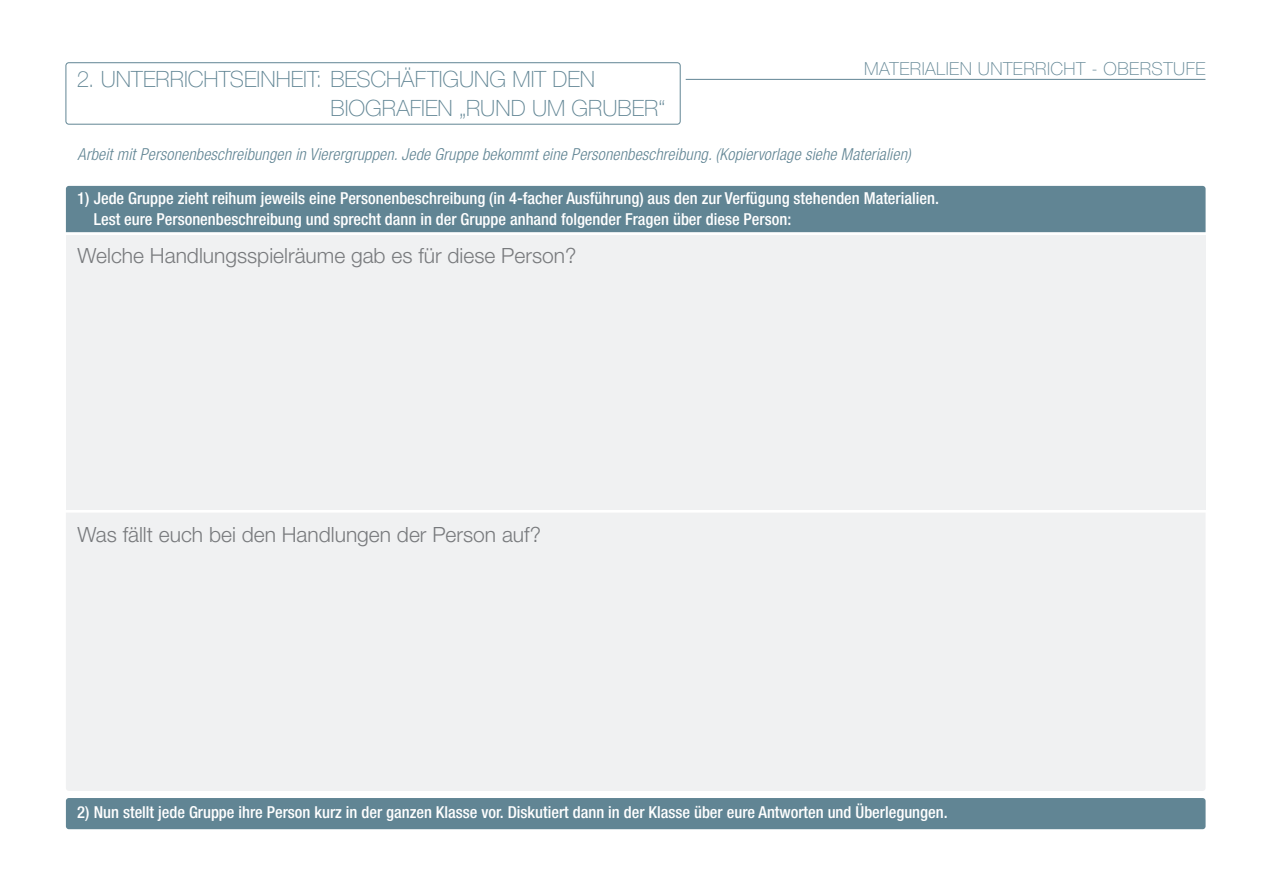
<style>
.page{position:relative;width:1263px;height:893px;background:#fff}
.page>*{position:absolute;margin:0;border:0;box-sizing:border-box;transform-origin:0 0}
.t1{font:100 22.5px "Helvetica Neue LT Std";color:#618594}
.t2{font:300 21px "Helvetica Neue LT Std";color:#787a7d}
.t3{font:100 18px "Helvetica Neue LT Std";letter-spacing:.025em;color:#618594}
.t4{font:500 condensed 16.5px "Helvetica Neue LT Std";color:#fff}
.t5{font:italic 300 condensed 16.5px "Helvetica Neue LT Std";letter-spacing:.01em;color:#618594}
</style>
<div class="page">
<div style="left:66px;top:63px;width:614px;height:61px;border:1px solid #618594;border-radius:3px"></div>
<hr style="left:686px;top:79px;width:519px;height:1px;background:#618594">
<div style="left:66px;top:235px;width:1139px;height:275px;background:#f0f1f2"></div>
<div style="left:66px;top:513px;width:1139px;height:278px;background:#f0f1f2"></div>
<div style="left:66px;top:186px;width:1139px;height:46px;background:#618594"></div>
<div style="left:66px;top:798px;width:1139px;height:31px;background:#618594;border-radius:3px"></div>
<p class="t1" style="left:77px;top:66px;width:520px">2. UNTERRICHTSEINHEIT: BESCHÄFTIGUNG MIT DEN</p>
<p class="t1" style="left:330px;top:95px;width:336px">BIOGRAFIEN „RUND UM GRUBER“</p>
<p class="t3" style="left:864px;top:58px;width:343px">MATERIALIEN UNTERRICHT - OBERSTUFE</p>
<p class="t5" style="left:78px;top:145px;width:835px">Arbeit mit Personenbeschreibungen in Vierergruppen. Jede Gruppe bekommt eine Personenbeschreibung. (Kopiervorlage siehe Materialien)</p>
<p class="t4" style="left:77px;top:188px;width:863px">1) Jede Gruppe zieht reihum jeweils eine Personenbeschreibung (in 4-facher Ausführung) aus den zur Verfügung stehenden Materialien.</p>
<p class="t4" style="left:94px;top:209px;width:699px">Lest eure Personenbeschreibung und sprecht dann in der Gruppe anhand folgender Fragen über diese Person:</p>
<p class="t2" style="left:78px;top:242px;width:500px">Welche Handlungsspielräume gab es für diese Person?</p>
<p class="t2" style="left:78px;top:522px;width:465px">Was fällt euch bei den Handlungen der Person auf?</p>
<p class="t4" style="left:77px;top:802px;width:872px">2) Nun stellt jede Gruppe ihre Person kurz in der ganzen Klasse vor. Diskutiert dann in der Klasse über eure Antworten und Überlegungen.</p>
</div>
